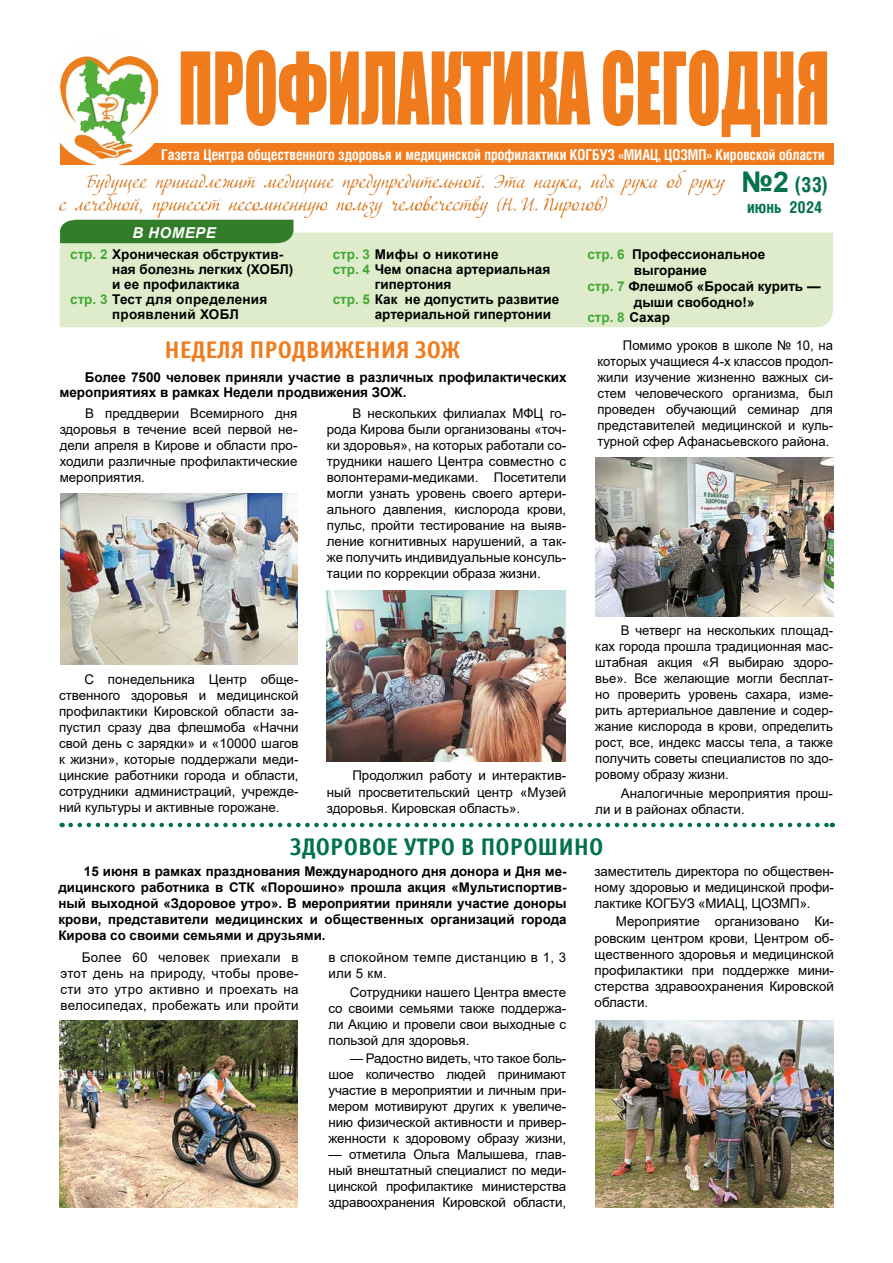
<style>
.page{position:relative;width:893px;height:1263px;background:#fff}
.page>*{position:absolute;margin:0;border:0;box-sizing:border-box;transform-origin:0 0}
.t1{font:700 24px "Officina Sans Win C";color:#00714f}
.t2{font:700 24px "Officina Sans Win C";letter-spacing:-.01em;color:#f07b1c}
.t3{font:700 21px "Helios Cond";color:#00714f}
.t4{font:700 16.5px "Helios Cond";color:#00714f}
.t5{font:700 15px "Helios Cond";color:#fffefd;scale:.96 1}
.t6{font:italic 700 15px "Arial";letter-spacing:.035em;color:#fffefd}
.t7{font:700 13.5px/15px "Arial";color:#000}
.t8{font:700 13.5px "Arial";letter-spacing:.02em;color:#000}
.t9{font:700 13.5px "Arial";color:#43a735}
.t10{font:13.35px/16px "Arial";color:#000;text-align:justify}
.t11{font:700 13.35px/16px "Arial";color:#000;text-align:justify}
.t12{font:13.35px/16px "Arial";letter-spacing:.02em;color:#000}
.s1{color:#43a735}
.s2{font-family:"Arial";font-size:28.5px}
.s3{color:#000}
</style>
<div class="page">
<img style="left:595px;top:458px;width:238px;height:158px">
<div style="left:60px;top:233px;width:773px;height:94px;background:#deeccb"></div>
<div style="left:60px;top:144px;width:773px;height:21px;background:#f07b1c"></div>
<div style="left:46px;top:37px;width:123px;height:129px;background:#fffefd;border-radius:50%"></div>
<img style="left:61px;top:56px;width:96px;height:103px">
<svg style="left:181px;top:50px;width:646px;height:87px;fill:#f07b1c"></svg>
<div style="left:60px;top:220px;width:233px;height:23px;background:#317d29"></div>
<svg style="left:71px;top:823px;width:762px;height:4px"></svg>
<img style="left:60px;top:171px;width:664px;height:47px">
<img style="left:60px;top:494px;width:237px;height:170px">
<img style="left:326px;top:591px;width:240px;height:170px">
<img style="left:595px;top:1021px;width:238px;height:187px">
<img style="left:60px;top:1021px;width:238px;height:187px">
<p class="t5" style="left:161px;top:146px;width:693px">Газета Центра общественного здоровья и медицинской профилактики КОГБУЗ «МИАЦ, ЦОЗМП» Кировской области</p>
<p class="t6" style="left:133px;top:222px;width:85px">В НОМЕРЕ</p>
<p class="t7" style="left:70px;top:247px;width:215px"><span class="s1">стр. 2</span> Хроническая обструктив-</p>
<p class="t7" style="left:112px;top:262px;width:183px">ная болезнь легких (ХОБЛ)</p>
<p class="t7" style="left:112px;top:277px;width:129px">и ее профилактика</p>
<p class="t8" style="left:70px;top:290px;width:199px"><span class="s1">стр. 3</span> Тест для определения</p>
<p class="t8" style="left:112px;top:305px;width:128px">проявлений ХОБЛ</p>
<p class="t8" style="left:333px;top:245px;width:167px"><span class="s1">стр. 3</span> Мифы о никотине</p>
<p class="t7" style="left:333px;top:262px;width:219px"><span class="s1">стр. 4</span> Чем опасна артериальная</p>
<p class="t7" style="left:375px;top:277px;width:78px">гипертония</p>
<p class="t7" style="left:333px;top:292px;width:228px"><span class="s1">стр. 5</span> Как не допустить развитие</p>
<p class="t7" style="left:375px;top:307px;width:178px">артериальной гипертонии</p>
<h1 class="t2" style="left:165px;top:336px;width:297px">НЕДЕЛЯ ПРОДВИЖЕНИЯ ЗОЖ</h1>
<p class="t7" style="left:59px;top:370px;width:509px;text-indent:26px">Более 7500 человек приняли участие в различных профилактических мероприятиях в рамках Недели продвижения ЗОЖ.</p>
<p class="t10" style="left:60px;top:405px;width:239px;text-indent:26px">В преддверии Всемирного дня здоровья в течение всей первой не&shy;дели апреля в Кирове и области про&shy;ходили различные профилактические мероприятия.</p>
<p class="t10" style="left:327px;top:405px;width:241px;text-indent:26px">В нескольких филиалах МФЦ го&shy;рода Кирова были организованы «точ&shy;ки здоровья», на которых работали со&shy;трудники нашего Центра совместно с волонтерами-медиками. Посетители могли узнать уровень своего артери&shy;ального давления, кислорода крови, пульс, пройти тестирование на выяв&shy;ление когнитивных нарушений, а так&shy;же получить индивидуальные консуль&shy;тации по коррекции образа жизни.</p>
<p class="t10" style="left:59px;top:671px;width:241px;text-indent:26px">С понедельника Центр обще&shy;ственного здоровья и медицинской профилактики Кировской области за&shy;пустил сразу два флешмоба «Начни свой день с зарядки» и «10000 шагов к жизни», которые поддержали меди&shy;цинские работники города и области, сотрудники администраций, учрежде&shy;ний культуры и активные горожане.</p>
<p class="t10" style="left:327px;top:768px;width:241px;text-indent:26px">Продолжил работу и интерактив&shy;ный просветительский центр «Музей здоровья. Кировская область».</p>
<h2 class="t3" style="left:741px;top:173px;width:88px"><span class="s2">№2</span> (33)</h2>
<p class="t4" style="left:747px;top:198px;width:77px">июнь 2024</p>
<p class="t7" style="left:587px;top:247px;width:180px"><span class="s1">стр. 6</span> Профессиональное</p>
<p class="t7" style="left:634px;top:263px;width:75px">выгорание</p>
<p class="t7" style="left:587px;top:278px;width:235px"><span class="s1">стр. 7</span> Флешмоб «Бросай курить —</p>
<p class="t7" style="left:634px;top:294px;width:122px">дыши свободно!»</p>
<p class="t9" style="left:587px;top:308px;width:84px">стр. 8 <span class="s3">Сахар</span></p>
<p class="t10" style="left:597px;top:337px;width:237px;text-indent:26px">Помимо уроков в школе № 10, на которых учащиеся 4-х классов продол&shy;жили изучение жизненно важных си&shy;стем человеческого организма, был проведен обучающий семинар для представителей медицинской и куль&shy;турной сфер Афанасьевского района.</p>
<p class="t10" style="left:595px;top:622px;width:239px;text-indent:26px">В четверг на нескольких площад&shy;ках города прошла традиционная мас&shy;штабная акция «Я выбираю здоро&shy;вье». Все желающие могли бесплат&shy;но проверить уровень сахара, изме&shy;рить артериальное давление и содер&shy;жание кислорода в крови, определить рост, все, индекс массы тела, а также получить советы специалистов по здо&shy;ровому образу жизни.</p>
<p class="t10" style="left:595px;top:785px;width:239px;text-indent:26px">Аналогичные мероприятия прош&shy;ли и в районах области.</p>
<h1 class="t1" style="left:290px;top:833px;width:315px">ЗДОРОВОЕ УТРО В ПОРОШИНО</h1>
<p class="t11" style="left:58px;top:863px;width:510px;text-indent:26px">15 июня в рамках празднования Международного дня донора и Дня ме&shy;дицинского работника в СТК «Порошино» прошла акция «Мультиспортив&shy;ный выходной «Здоровое утро». В мероприятии приняли участие доноры крови, представители медицинских и общественных организаций города Кирова со своими семьями и друзьями.</p>
<p class="t10" style="left:61px;top:949px;width:240px;text-indent:21px">Более 60 человек приехали в этот день на природу, чтобы прове&shy;сти это утро активно и проехать на велосипедах, пробежать или пройти</p>
<p class="t12" style="left:328px;top:949px;width:239px">в спокойном темпе дистанцию в 1, 3 или 5 км.</p>
<p class="t10" style="left:328px;top:984px;width:239px;text-indent:21px">Сотрудники нашего Центра вместе со своими семьями также поддержа&shy;ли Акцию и провели свои выходные с пользой для здоровья.</p>
<p class="t10" style="left:328px;top:1050px;width:239px;text-indent:21px">— Радостно видеть, что такое боль&shy;шое количество людей принимают участие в мероприятии и личным при&shy;мером мотивируют других к увеличе&shy;нию физической активности и привер&shy;женности к здоровому образу жизни,</p>
<p class="t10" style="left:328px;top:1146px;width:239px">— отметила Ольга Малышева, глав&shy;ный внештатный специалист по меди&shy;цинской профилактике министерства здравоохранения Кировской области,</p>
<p class="t10" style="left:595px;top:863px;width:241px">заместитель директора по обществен&shy;ному здоровью и медицинской профи&shy;лактике КОГБУЗ «МИАЦ, ЦОЗМП».</p>
<p class="t10" style="left:595px;top:914px;width:241px;text-indent:21px">Мероприятие организовано Ки&shy;ровским центром крови, Центром об&shy;щественного здоровья и медицинской профилактики при поддержке мини&shy;стерства здравоохранения Кировской области.</p>
</div>
